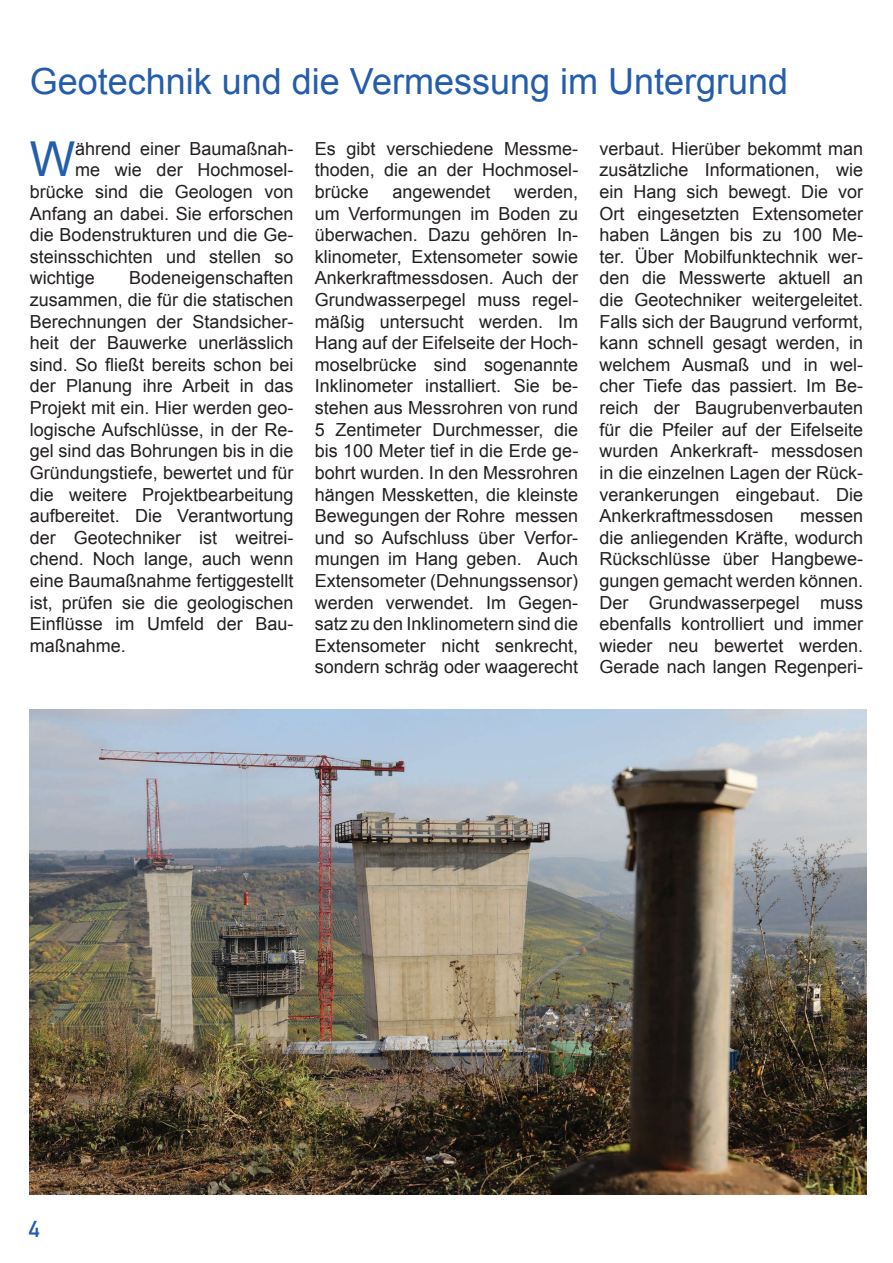
<style>
.page{position:relative;width:893px;height:1263px;background:#fff}
.page>*{position:absolute;margin:0;border:0;box-sizing:border-box;transform-origin:0 0}
.t1{font:48.15px "Arial";color:#245dab}
.t2{font:36px "Arial";color:#245dab}
.t3{font:22.5px "DIN Mittelschrift LT";color:#245dab}
.t4{font:18px/21.6px "Arial";color:#231f20;text-align:justify}
</style>
<div class="page">
<img style="left:30px;top:710px;width:836px;height:485px">
<h2 class="t2" style="left:30px;top:58px;width:760px">Geotechnik und die Vermessung im Untergrund</h2>
<h1 class="t1" style="left:30px;top:128px;width:47px">W</h1>
<p class="t4" style="left:75px;top:138px;width:220px">ährend einer Baumaßnah-</p>
<p class="t4" style="left:75px;top:160px;width:220px">me wie der Hochmosel-</p>
<p class="t4" style="left:30px;top:181px;width:265px">brücke sind die Geologen von</p>
<p class="t4" style="left:30px;top:203px;width:265px">Anfang an dabei. Sie erforschen</p>
<p class="t4" style="left:30px;top:224px;width:265px">die Bodenstrukturen und die Ge-</p>
<p class="t4" style="left:30px;top:246px;width:265px">steinsschichten und stellen so</p>
<p class="t4" style="left:30px;top:268px;width:67px">wichtige</p>
<p class="t4" style="left:30px;top:268px;width:265px;text-indent:99px">Bodeneigenschaften zusammen, die für die statischen Berechnungen der Standsicher&shy;heit der Bauwerke unerlässlich sind. So fließt bereits schon bei der Planung ihre Arbeit in das Projekt mit ein. Hier werden geo&shy;logische Aufschlüsse, in der Re&shy;gel sind das Bohrungen bis in die Gründungstiefe, bewertet und für die weitere Projektbearbeitung aufbereitet. Die Verantwortung der Geotechniker ist weitrei&shy;chend. Noch lange, auch wenn eine Baumaßnahme fertiggestellt ist, prüfen sie die geologischen Einflüsse im Umfeld der Bau&shy;maßnahme.</p>
<p class="t4" style="left:315px;top:138px;width:265px">Es gibt verschiedene Messme&shy;thoden, die an der Hochmosel&shy;brücke</p>
<p class="t4" style="left:315px;top:181px;width:265px;text-indent:200px">werden, um Verformungen im Boden zu überwachen. Dazu gehören In&shy;klinometer, Extensometer sowie Ankerkraftmessdosen. Auch der Grundwasserpegel muss regel&shy;mäßig untersucht werden. Im Hang auf der Eifelseite der Hoch&shy;moselbrücke sind sogenannte Inklinometer installiert. Sie be&shy;stehen aus Messrohren von rund 5 Zentimeter Durchmesser, die bis 100 Meter tief in die Erde ge&shy;bohrt wurden. In den Messrohren hängen Messketten, die kleinste Bewegungen der Rohre messen und so Aufschluss über Verfor&shy;mungen im Hang geben. Auch Extensometer (Dehnungssensor) werden verwendet. Im Gegen&shy;satz zu den Inklinometern sind die Extensometer nicht senkrecht, sondern schräg oder waagerecht</p>
<p class="t4" style="left:392px;top:181px;width:100px">angewendet</p>
<p class="t4" style="left:600px;top:138px;width:265px">verbaut. Hierüber bekommt man zusätzliche Informationen, wie ein Hang sich bewegt. Die vor Ort eingesetzten Extensometer haben Längen bis zu 100 Me&shy;ter. Über Mobilfunktechnik wer&shy;den die Messwerte aktuell an die Geotechniker weitergeleitet.<br>Falls sich der Baugrund verformt, kann schnell gesagt werden, in welchem Ausmaß und in wel&shy;cher Tiefe das passiert. Im Be&shy;reich der Baugrubenverbauten für die Pfeiler auf der Eifelseite wurden Ankerkraft- messdosen in die einzelnen Lagen der Rück&shy;verankerungen eingebaut. Die Ankerkraftmessdosen</p>
<p class="t4" style="left:600px;top:505px;width:265px;text-indent:201px">messen die anliegenden Kräfte, wodurch Rückschlüsse über Hangbewe&shy;gungen gemacht werden können.<br>Der Grundwasserpegel muss ebenfalls kontrolliert und immer wieder neu bewertet werden.<br>Gerade nach langen Regenperi-</p>
<p class="t3" style="left:29px;top:1216px;width:12px">4</p>
</div>
